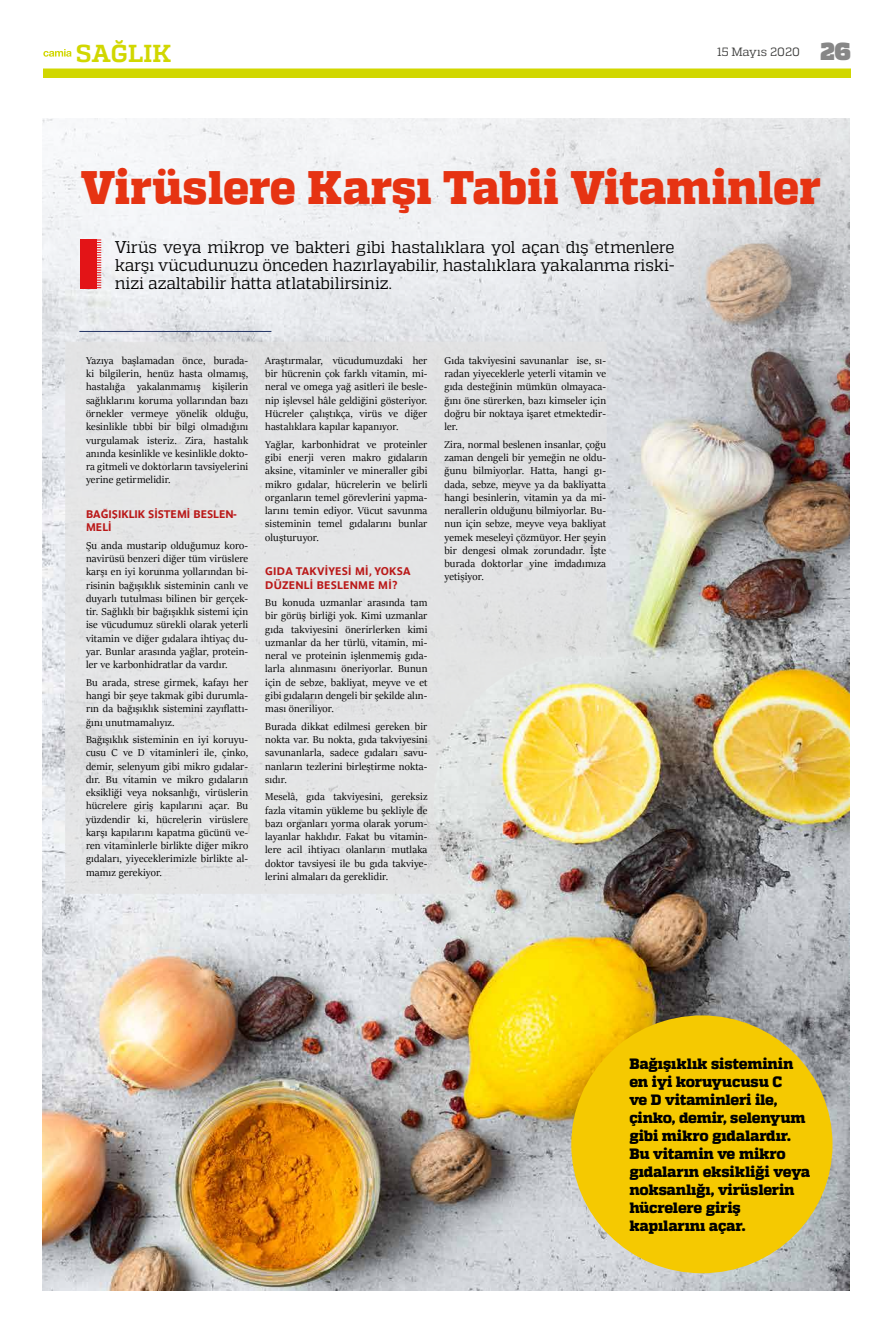
<style>
.page{position:relative;width:893px;height:1333px;background:#fff}
.page>*{position:absolute;margin:0;border:0;box-sizing:border-box;transform-origin:0 0}
.t1{font:800 47px "Quadon";letter-spacing:-.005em;color:#e63312;scale:.95 1}
.t2{font:700 24.6px "Quadon";color:#d1d700}
.t3{font:17px/18px "Quadon";letter-spacing:-.01em;color:#000;text-align:justify;scale:.95 1}
.t4{font:800 15px/18px "Quadon";letter-spacing:-.01em;color:#000}
.t5{font:12px "Quadon";color:#3c3c3b}
.t6{font:11.2px/13.3px "Sitka Banner";letter-spacing:.015em;color:#000;text-align:justify}
.t7{font:11px/13.3px "Parisine Bold Z";letter-spacing:.02em;color:#ba1818}
.t8{font:11px/13.3px "Parisine Bold Z";color:#ba1818}
.s1{font-weight:800;font-size:24.5px;color:#878787}
</style>
<div class="page">
<img style="left:43px;top:119px;width:807px;height:1171px">
<div style="left:43px;top:68px;width:807px;height:6px;background:#e8eb80"></div>
<div style="left:43px;top:69px;width:807px;height:9px;background:#d1d700"></div>
<svg style="left:43px;top:49px;width:28px;height:8px"></svg>
<svg style="left:65px;top:341px;width:542px;height:552px;background:#e1e1dd"></svg>
<div style="left:80px;top:239px;width:16px;height:49px;background:#e31417"></div>
<svg style="left:96px;top:239px;width:5px;height:49px"></svg>
<hr style="left:79px;top:331px;width:192px;height:1px;background:#213264">
<div style="left:571px;top:1015px;width:261px;height:258px;background:#f5c901;border-radius:50%"></div>
<h2 class="t2" style="left:76px;top:39px;width:97px">SAĞLIK</h2>
<p class="t5" style="left:717px;top:45px;width:135px">15 Mayıs 2020 <span class="s1">26</span></p>
<h1 class="t1" style="left:81px;top:159px;width:780px">Virüslere Karşı Tabii Vitaminler</h1>
<h3 class="t3" style="left:115px;top:238px;width:591px">Virüs veya mikrop ve bakteri gibi hastalıklara yol açan dış etmenlere karşı vücudunuzu önceden hazırlayabilir, hastalıklara yakalanma riski&shy;nizi azaltabilir hatta atlatabilirsiniz.</h3>
<p class="t6" style="left:86px;top:353px;width:164px">Yazıya başlamadan önce, burada&shy;ki bilgilerin, henüz hasta olmamış, hastalığa yakalanmamış kişilerin sağlıklarını koruma yollarından bazı örnekler vermeye yönelik olduğu, kesinlikle tıbbi bir bilgi olmadığını vurgulamak isteriz. Zira, hastalık anında kesinlikle ve kesinlikle dokto&shy;ra gitmeli ve doktorların tavsiyelerini yerine getirmelidir.</p>
<p class="t8" style="left:86px;top:507px;width:152px">BAĞIŞIKLIK SİSTEMİ BESLEN-<br>MELİ</p>
<p class="t6" style="left:86px;top:538px;width:164px">Şu anda mustarip olduğumuz koro&shy;navirüsü benzeri diğer tüm virüslere karşı en iyi korunma yollarından bi&shy;risinin bağışıklık sisteminin canlı ve duyarlı tutulması bilinen bir gerçek&shy;tir. Sağlıklı bir bağışıklık sistemi için ise vücudumuz sürekli olarak yeterli vitamin ve diğer gıdalara ihtiyaç du&shy;yar. Bunlar arasında yağlar, protein&shy;ler ve karbonhidratlar da vardır.</p>
<p class="t6" style="left:86px;top:675px;width:164px">Bu arada, strese girmek, kafayı her hangi bir şeye takmak gibi durumla&shy;rın da bağışıklık sistemini zayıflattı&shy;ğını unutmamalıyız.</p>
<p class="t6" style="left:86px;top:732px;width:164px">Bağışıklık sisteminin en iyi koruyu&shy;cusu C ve D vitaminleri ile, çinko, demir, selenyum gibi mikro gıdalar&shy;dır. Bu vitamin ve mikro gıdaların eksikliği veya noksanlığı, virüslerin hücrelere giriş kapılarını açar. Bu yüzdendir ki, hücrelerin virüslere karşı kapılarını kapatma gücünü ve&shy;ren vitaminlerle birlikte diğer mikro gıdaları, yiyeceklerimizle birlikte al&shy;mamız gerekiyor.</p>
<p class="t6" style="left:265px;top:353px;width:164px">Araştırmalar, vücudumuzdaki her bir hücrenin çok farklı vitamin, mi&shy;neral ve omega yağ asitleri ile besle&shy;nip işlevsel hâle geldiğini gösteriyor.<br>Hücreler çalıştıkça, virüs ve diğer hastalıklara kapılar kapanıyor.</p>
<p class="t6" style="left:265px;top:437px;width:164px">Yağlar, karbonhidrat ve proteinler gibi enerji veren makro gıdaların aksine, vitaminler ve mineraller gibi mikro gıdalar, hücrelerin ve belirli organların temel görevlerini yapma&shy;larını temin ediyor. Vücut savunma sisteminin temel gıdalarını bunlar oluşturuyor.</p>
<p class="t7" style="left:265px;top:564px;width:147px">GIDA TAKVİYESİ Mİ, YOKSA<br>DÜZENLİ BESLENME Mİ?</p>
<p class="t6" style="left:265px;top:595px;width:164px">Bu konuda uzmanlar arasında tam bir görüş birliği yok. Kimi uzmanlar gıda takviyesini önerirlerken kimi uzmanlar da her türlü, vitamin, mi&shy;neral ve proteinin işlenmemiş gıda&shy;larla alınmasını öneriyorlar. Bunun için de sebze, bakliyat, meyve ve et gibi gıdaların dengeli bir şekilde alın&shy;ması öneriliyor.</p>
<p class="t6" style="left:265px;top:719px;width:164px">Burada dikkat edilmesi gereken bir nokta var. Bu nokta, gıda takviyesini savunanlarla, sadece gıdaları savu&shy;nanların tezlerini birleştirme nokta&shy;sıdır.</p>
<p class="t6" style="left:265px;top:789px;width:164px">Meselâ, gıda takviyesini, gereksiz fazla vitamin yükleme bu şekliyle de bazı organları yorma olarak yorum&shy;layanlar haklıdır. Fakat bu vitamin&shy;lere acil ihtiyacı olanların mutlaka doktor tavsiyesi ile bu gıda takviye&shy;lerini almaları da gereklidir.</p>
<p class="t6" style="left:444px;top:353px;width:163px">Gıda takviyesini savunanlar ise, sı&shy;radan yiyeceklerle yeterli vitamin ve gıda desteğinin mümkün olmayaca&shy;ğını öne sürerken, bazı kimseler için doğru bir noktaya işaret etmektedir&shy;ler.</p>
<p class="t6" style="left:444px;top:437px;width:163px">Zira, normal beslenen insanlar, çoğu zaman dengeli bir yemeğin ne oldu&shy;ğunu bilmiyorlar. Hatta, hangi gı&shy;dada, sebze, meyve ya da bakliyatta hangi besinlerin, vitamin ya da mi&shy;nerallerin olduğunu bilmiyorlar. Bu&shy;nun için sebze, meyve veya bakliyat yemek meseleyi çözmüyor. Her şeyin bir dengesi olmak zorundadır. İşte burada doktorlar yine imdadımıza yetişiyor.</p>
<h3 class="t4" style="left:629px;top:1054px;width:183px">Bağışıklık sisteminin en iyi koruyucusu C<br>ve D vitaminleri ile, çinko, demir, selenyum gibi mikro gıdalardır.<br>Bu vitamin ve mikro gıdaların eksikliği veya noksanlığı, virüslerin hücrelere giriş kapılarını açar.</h3>
</div>
